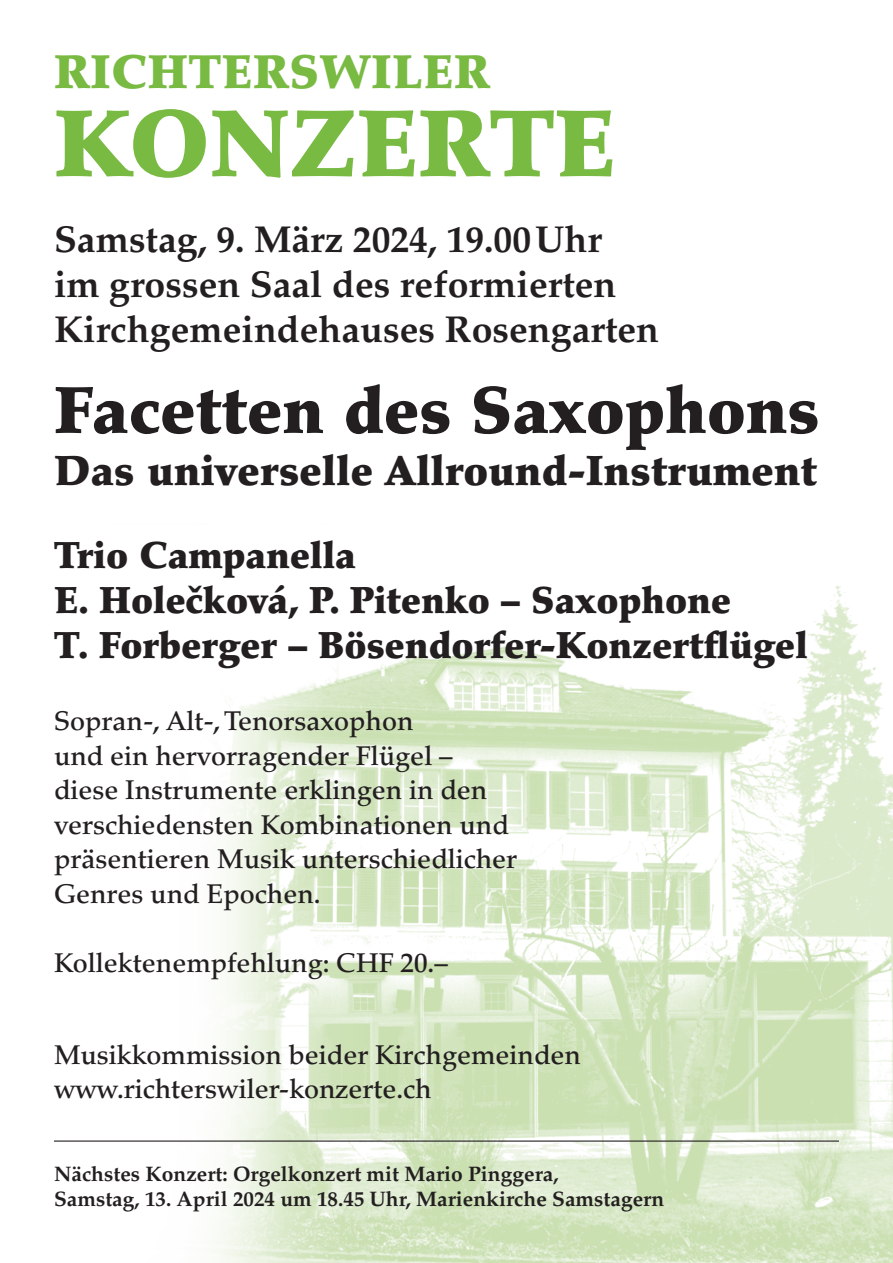
<style>
.page{position:relative;width:893px;height:1263px;background:#fff}
.page>*{position:absolute;margin:0;border:0;box-sizing:border-box;transform-origin:0 0}
.t1{font:900 94.5px "Palatino LT Std";color:#78ba42}
.t2{font:900 66px "Palatino LT Std";color:#231f20}
.t3{font:900 47.25px "Palatino LT Std";letter-spacing:.015em;color:#78ba42}
.t4{font:900 42px "Palatino LT Std";letter-spacing:.005em;color:#231f20}
.t5{font:700 37.5px/45px "Palatino LT Std";color:#231f20}
.t6{font:900 37.5px/45px "Palatino LT Std";color:#231f20}
.t7{font:500 27px/34.5px "Palatino LT Std";color:#231f20}
.t8{font:700 21px/25.2px "Palatino LT Std";color:#231f20}
</style>
<div class="page">
<img style="left:212px;top:586px;width:681px;height:677px">
<hr style="left:54px;top:1140px;width:785px;height:2px;background:#231f20">
<h3 class="t3" style="left:54px;top:43px;width:437px">RICHTERSWILER</h3>
<h1 class="t1" style="left:54px;top:87px;width:563px">KONZERTE</h1>
<h3 class="t5" style="left:54px;top:218px;width:607px">Samstag, 9. März 2024, 19.00 Uhr<br>im grossen Saal des reformierten<br>Kirchgemeindehauses Rosengarten</h3>
<h2 class="t2" style="left:54px;top:371px;width:767px">Facetten des Saxophons</h2>
<h3 class="t4" style="left:54px;top:446px;width:765px">Das universelle Allround-Instrument</h3>
<h3 class="t6" style="left:54px;top:533px;width:755px">Trio Campanella<br>E. Holeˇcková, P. Pitenko – Saxophone<br>T. Forberger – Bösendorfer-Konzertflügel</h3>
<p class="t7" style="left:54px;top:704px;width:465px">Sopran-, Alt-, Tenorsaxophon<br>und ein hervorragender Flügel – diese Instrumente erklingen in den verschiedensten Kombinationen und präsentieren Musik unterschiedlicher<br>Genres und Epochen.</p>
<p class="t7" style="left:54px;top:946px;width:395px">Kollektenempfehlung: CHF 20.–</p>
<p class="t7" style="left:54px;top:1037px;width:529px">Musikkommission beider Kirchgemeinden www.richterswiler-konzerte.ch</p>
<p class="t8" style="left:54px;top:1161px;width:612px">Nächstes Konzert: Orgelkonzert mit Mario Pinggera,<br>Samstag, 13. April 2024 um 18.45 Uhr, Marienkirche Samstagern</p>
</div>
